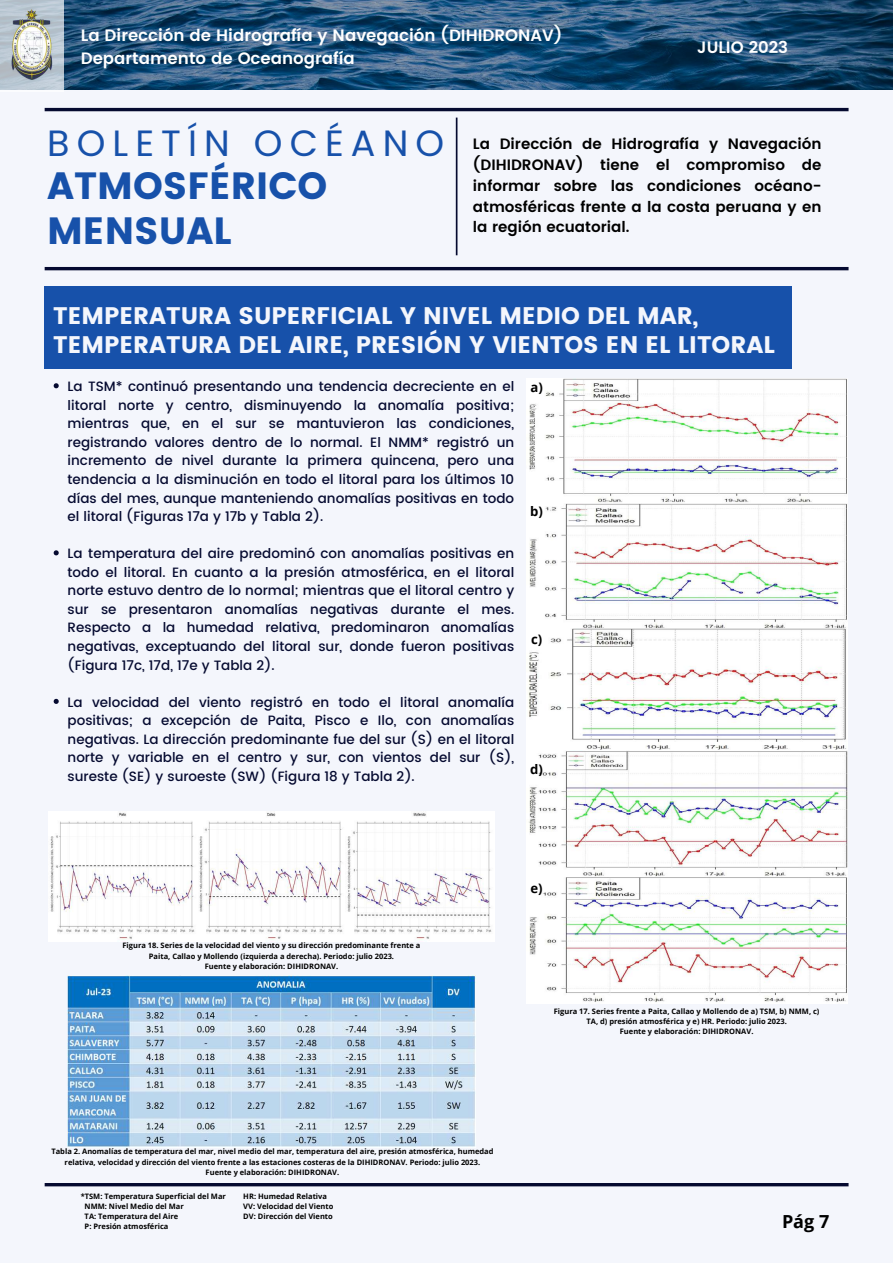
<style>
.page{position:relative;width:893px;height:1263px;background:#f4f6fc}
.page>*{position:absolute;margin:0;border:0;box-sizing:border-box;transform-origin:0 0}
.t1{font:37.88px/44.9px "Poppins";color:#1751aa}
.t2{font:36.53px "Poppins";letter-spacing:.195em;color:#1751aa}
.t3{font:23.92px/28.4px "Poppins";color:#f4f6fc}
.t4{font:700 18px "Open Sans";color:#000}
.t5{font:600 16.5px/23.1px "Poppins";color:#fff}
.t6{font:600 15px/20.9px "Poppins";color:#000;text-align:justify}
.t7{font:500 13.5px/18.6px "Poppins";color:#050a30;text-align:justify}
.t8{font:700 13.12px "Open Sans";color:#000}
.t9{font:700 7.5px/10.1px "Open Sans";color:#000;text-align:center}
</style>
<div class="page">
<hr style="left:45px;top:267px;width:803px;height:3px;background:#050a30">
<hr style="left:45px;top:108px;width:803px;height:3px;background:#050a30">
<hr style="left:456px;top:118px;width:1px;height:137px;background:#050a30">
<svg style="left:64px;top:0;width:829px;height:89px;background:#215076"></svg>
<svg style="left:0;top:0;width:64px;height:90px"></svg>
<img style="left:0;top:10px;width:64px;height:70px">
<hr style="left:45px;top:1183px;width:803px;height:3px;background:#050a30">
<div style="left:45px;top:286px;width:747px;height:83px;background:#1751aa"></div>
<img style="left:67px;top:976px;width:408px;height:171px">
<img style="left:526px;top:378px;width:321px;height:626px">
<svg style="left:54px;top:383px;width:5px;height:5px"></svg>
<svg style="left:54px;top:550px;width:5px;height:5px"></svg>
<svg style="left:54px;top:699px;width:5px;height:5px"></svg>
<img style="left:49px;top:811px;width:445px;height:130px">
<p class="t5" style="left:81px;top:24px;width:483px">La Dirección de Hidrografía y Navegación (DIHIDRONAV)<br>Departamento de Oceanografía</p>
<p class="t5" style="left:697px;top:36px;width:93px">JULIO 2023</p>
<h2 class="t2" style="left:47px;top:117px;width:398px">BOLETÍN OCÉANO</h2>
<h1 class="t1" style="left:47px;top:163px;width:281px">ATMOSFÉRICO<br>MENSUAL</h1>
<p class="t6" style="left:473px;top:133px;width:350px">La Dirección de Hidrografía y Navegación (DIHIDRONAV) tiene el compromiso de informar sobre las condiciones océano&shy;atmosféricas frente a la costa peruana y en la región ecuatorial.</p>
<h3 class="t3" style="left:53px;top:302px;width:723px">TEMPERATURA SUPERFICIAL Y NIVEL MEDIO DEL MAR,<br>TEMPERATURA DEL AIRE, PRESIÓN Y VIENTOS EN EL LITORAL</h3>
<p class="t7" style="left:68px;top:377px;width:448px">La TSM* continuó presentando una tendencia decreciente en el litoral norte y centro, disminuyendo la anomalía positiva; mientras que, en el sur se mantuvieron las condiciones, registrando valores dentro de lo normal. El NMM* registró un incremento de nivel durante la primera quincena, pero una tendencia a la disminución en todo el litoral para los últimos 10 días del mes, aunque manteniendo anomalías positivas en todo el litoral (Figuras 17a y 17b y Tabla 2).</p>
<p class="t7" style="left:68px;top:544px;width:448px">La temperatura del aire predominó con anomalías positivas en todo el litoral. En cuanto a la presión atmosférica, en el litoral norte estuvo dentro de lo normal; mientras que el litoral centro y sur se presentaron anomalías negativas durante el mes.<br>Respecto a la humedad relativa, predominaron anomalías negativas, exceptuando del litoral sur, donde fueron positivas (Figura 17c, 17d, 17e y Tabla 2).</p>
<p class="t7" style="left:68px;top:693px;width:448px">La velocidad del viento registró en todo el litoral anomalía positivas; a excepción de Paita, Pisco e Ilo, con anomalías negativas. La dirección predominante fue del sur (S) en el litoral norte y variable en el centro y sur, con vientos del sur (S), sureste (SE) y suroeste (SW) (Figura 18 y Tabla 2).</p>
<p class="t8" style="left:530px;top:378px;width:14px">a)</p>
<p class="t8" style="left:530px;top:502px;width:14px">b)</p>
<p class="t8" style="left:531px;top:630px;width:13px">c)</p>
<p class="t8" style="left:530px;top:760px;width:14px">d)</p>
<p class="t9" style="left:122px;top:940px;width:299px">Figura 18. Series de la velocidad del viento y su dirección predominante frente a<br>Paita, Callao y Mollendo (izquierda a derecha). Periodo: julio 2023.<br>Fuente y elaboración: DIHIDRONAV.</p>
<p class="t8" style="left:530px;top:878px;width:14px">e)</p>
<p class="t9" style="left:554px;top:1005px;width:267px">Figura 17. Series frente a Paita, Callao y Mollendo de a) TSM, b) NMM, c)<br>TA, d) presión atmosférica y e) HR. Periodo: julio 2023.<br>Fuente y elaboración: DIHIDRONAV.</p>
<p class="t9" style="left:51px;top:1146px;width:443px">Tabla 2. Anomalías de temperatura del mar, nivel medio del mar, temperatura del aire, presión atmosférica, humedad relativa, velocidad y dirección del viento frente a las estaciones costeras de la DIHIDRONAV. Periodo: julio 2023.<br>Fuente y elaboración: DIHIDRONAV.</p>
<p class="t9" style="left:85px;top:1191px;width:143px;text-align:left;text-indent:-4px">*TSM: Temperatura Superficial del Mar<br>NMM: Nivel Medio del Mar<br>TA: Temperatura del Aire<br>P: Presión atmosférica</p>
<p class="t9" style="left:243px;top:1191px;width:91px;text-align:left">HR: Humedad Relativa<br>VV: Velocidad del Viento<br>DV: Dirección del Viento</p>
<h3 class="t4" style="left:782px;top:1208px;width:49px">Pág 7</h3>
</div>
